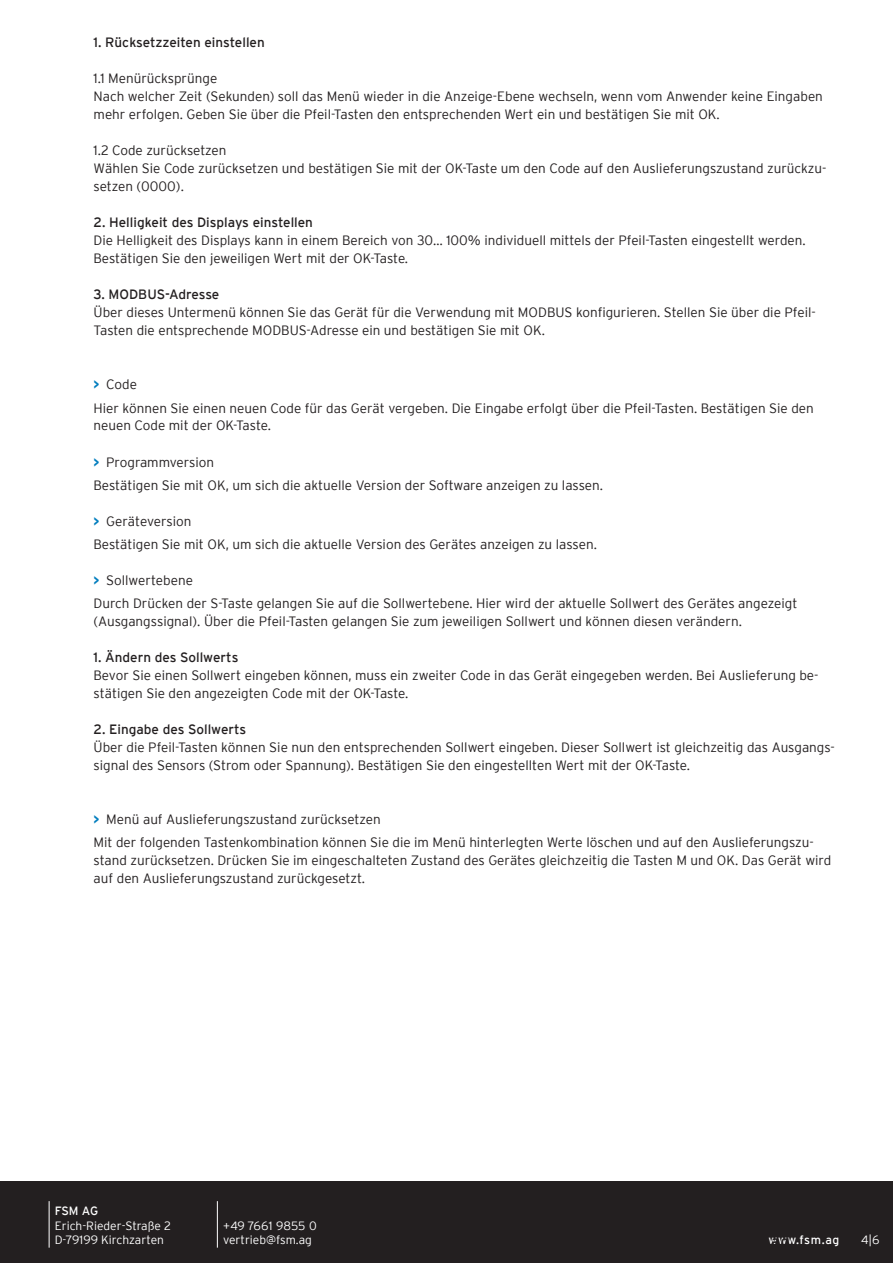
<style>
.page{position:relative;width:893px;height:1263px;background:#fff}
.page>*{position:absolute;margin:0;border:0;box-sizing:border-box;transform-origin:0 0}
.t1{font:300 13.5px/18px "Interstate";color:#231f20}
.t2{font:13.5px "Interstate";color:#231f20}
.t3{font:300 12px/14.4px "Interstate";color:#fff}
.t4{font:12px "Interstate";letter-spacing:.04em;color:#fff}
.s1{font-weight:700;color:#007dbe}
</style>
<div class="page">
<div style="left:0;top:1181px;width:893px;height:82px;background:#231f20"></div>
<hr style="left:217px;top:1201px;width:1px;height:46px;background:#fff">
<hr style="left:49px;top:1201px;width:1px;height:46px;background:#fff">
<p class="t2" style="left:94px;top:35px;width:173px">1. Rücksetzzeiten einstellen</p>
<p class="t1" style="left:94px;top:70px;width:731px">1.1 Menürücksprünge<br>Nach welcher Zeit (Sekunden) soll das Menü wieder in die Anzeige-Ebene wechseln, wenn vom Anwender keine Eingaben mehr erfolgen. Geben Sie über die Pfeil-Tasten den entsprechenden Wert ein und bestätigen Sie mit OK.</p>
<p class="t1" style="left:94px;top:142px;width:734px">1.2 Code zurücksetzen<br>Wählen Sie Code zurücksetzen und bestätigen Sie mit der OK-Taste um den Code auf den Auslieferungszustand zurückzu&shy;setzen (0000).</p>
<p class="t2" style="left:94px;top:215px;width:221px">2. Helligkeit des Displays einstellen</p>
<p class="t1" style="left:94px;top:231px;width:714px">Die Helligkeit des Displays kann in einem Bereich von 30… 100% individuell mittels der Pfeil-Tasten eingestellt werden.<br>Bestätigen Sie den jeweiligen Wert mit der OK-Taste.</p>
<p class="t2" style="left:94px;top:287px;width:127px">3. MODBUS-Adresse</p>
<p class="t1" style="left:94px;top:303px;width:724px">Über dieses Untermenü können Sie das Gerät für die Verwendung mit MODBUS konfigurieren. Stellen Sie über die Pfeil-<br>Tasten die entsprechende MODBUS-Adresse ein und bestätigen Sie mit OK.</p>
<p class="t1" style="left:94px;top:373px;width:722px;line-height:23.1px"><span class="s1">&gt;</span> Code<br>Hier können Sie einen neuen Code für das Gerät vergeben. Die Eingabe erfolgt über die Pfeil-Tasten. Bestätigen Sie den</p>
<p class="t1" style="left:94px;top:417px;width:179px">neuen Code mit der OK-Taste.</p>
<p class="t1" style="left:94px;top:450px;width:511px;line-height:23.1px"><span class="s1">&gt;</span> Programmversion<br>Bestätigen Sie mit OK, um sich die aktuelle Version der Software anzeigen zu lassen.</p>
<p class="t1" style="left:94px;top:509px;width:505px;line-height:23.1px"><span class="s1">&gt;</span> Geräteversion<br>Bestätigen Sie mit OK, um sich die aktuelle Version des Gerätes anzeigen zu lassen.</p>
<p class="t1" style="left:94px;top:568px;width:705px;line-height:23.1px"><span class="s1">&gt;</span> Sollwertebene<br>Durch Drücken der S-Taste gelangen Sie auf die Sollwertebene. Hier wird der aktuelle Sollwert des Gerätes angezeigt</p>
<p class="t1" style="left:94px;top:612px;width:650px">(Ausgangssignal). Über die Pfeil-Tasten gelangen Sie zum jeweiligen Sollwert und können diesen verändern.</p>
<p class="t2" style="left:94px;top:649px;width:146px">1. Ändern des Sollwerts</p>
<p class="t1" style="left:94px;top:666px;width:726px">Bevor Sie einen Sollwert eingeben können, muss ein zweiter Code in das Gerät eingegeben werden. Bei Auslieferung be&shy;stätigen Sie den angezeigten Code mit der OK-Taste.</p>
<p class="t2" style="left:94px;top:721px;width:154px">2. Eingabe des Sollwerts</p>
<p class="t1" style="left:94px;top:738px;width:743px">Über die Pfeil-Tasten können Sie nun den entsprechenden Sollwert eingeben. Dieser Sollwert ist gleichzeitig das Ausgangs&shy;signal des Sensors (Strom oder Spannung). Bestätigen Sie den eingestellten Wert mit der OK-Taste.</p>
<p class="t1" style="left:94px;top:807px;width:722px;line-height:23.1px"><span class="s1">&gt;</span> Menü auf Auslieferungszustand zurücksetzen<br>Mit der folgenden Tastenkombination können Sie die im Menü hinterlegten Werte löschen und auf den Auslieferungszu-</p>
<p class="t1" style="left:94px;top:851px;width:739px">stand zurücksetzen. Drücken Sie im eingeschalteten Zustand des Gerätes gleichzeitig die Tasten M und OK. Das Gerät wird auf den Auslieferungszustand zurückgesetzt.</p>
<p class="t4" style="left:55px;top:1204px;width:45px">FSM AG</p>
<p class="t3" style="left:55px;top:1218px;width:118px">Erich-Rieder-Straße 2<br>D-79199 Kirchzarten</p>
<p class="t3" style="left:223px;top:1218px;width:95px">+49 7661 9855 0 vertrieb@fsm.ag</p>
<p class="t4" style="left:768px;top:1233px;width:72px">www.fsm.ag</p>
<p class="t3" style="left:861px;top:1232px;width:20px">4|6</p>
</div>
